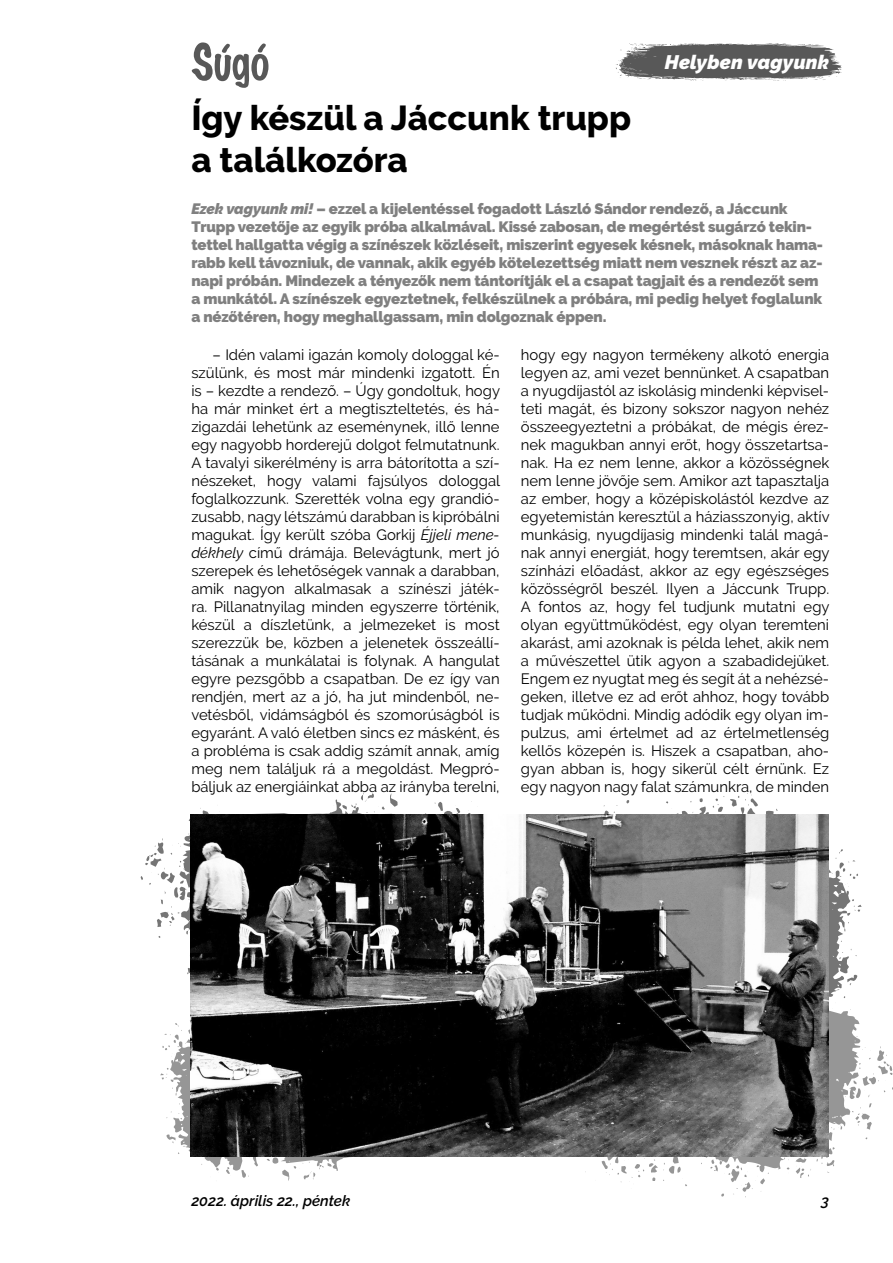
<style>
.page{position:relative;width:893px;height:1263px;background:#fff}
.page>*{position:absolute;margin:0;border:0;box-sizing:border-box;transform-origin:0 0}
.t1{font:800 34.5px/42px "Raleway";color:#000}
.t2{font:italic 900 19.5px "Raleway";letter-spacing:.01em;color:#fff}
.t3{font:15px/18px "Raleway";color:#000;text-align:justify}
.t4{font:900 15px/18px "Raleway";letter-spacing:-.01em;color:#808080}
.t5{font:italic 600 15px "Raleway";color:#000}
.s1{font-style:italic}
</style>
<div class="page">
<svg style="left:192px;top:42px;width:76px;height:46px"></svg>
<svg style="left:616px;top:43px;width:226px;height:38px"></svg>
<svg style="left:140px;top:792px;width:332px;height:164px"></svg>
<svg style="left:585px;top:1042px;width:308px;height:155px"></svg>
<svg style="left:603px;top:789px;width:259px;height:253px"></svg>
<svg style="left:160px;top:956px;width:191px;height:225px"></svg>
<img style="left:191px;top:814px;width:638px;height:343px">
<h2 class="t2" style="left:665px;top:51px;width:166px">Helyben vagyunk</h2>
<h1 class="t1" style="left:191px;top:97px;width:441px">Így készül a Jáccunk trupp a találkozóra</h1>
<p class="t4" style="left:191px;top:199px;width:633px"><span class="s1">Ezek vagyunk mi!</span> – ezzel a kijelentéssel fogadott László Sándor rendező, a Jáccunk Trupp vezetője az egyik próba alkalmával. Kissé zabosan, de megértést sugárzó tekin&shy;tettel hallgatta végig a színészek közléseit, miszerint egyesek késnek, másoknak hama&shy;rabb kell távozniuk, de vannak, akik egyéb kötelezettség miatt nem vesznek részt az az&shy;napi próbán. Mindezek a tényezők nem tántorítják el a csapat tagjait és a rendezőt sem a munkától. A színészek egyeztetnek, felkészülnek a próbára, mi pedig helyet foglalunk a nézőtéren, hogy meghallgassam, min dolgoznak éppen.</p>
<p class="t3" style="left:191px;top:346px;width:310px;text-indent:21px">– Idén valami igazán komoly dologgal ké&shy;szülünk, és most már mindenki izgatott. Én is – kezdte a rendező. – Úgy gondoltuk, hogy ha már minket ért a megtiszteltetés, és há&shy;zigazdái lehetünk az eseménynek, illő lenne egy nagyobb horderejű dolgot felmutatnunk.<br>A tavalyi sikerélmény is arra bátorította a szí&shy;nészeket, hogy valami fajsúlyos dologgal foglalkozzunk. Szerették volna egy grandió&shy;zusabb, nagy létszámú darabban is kipróbálni magukat. Így került szóba Gorkij <span class="s1">Éjjeli mene&shy;dékhely</span> című drámája. Belevágtunk, mert jó szerepek és lehetőségek vannak a darabban, amik nagyon alkalmasak a színészi játék&shy;ra. Pillanatnyilag minden egyszerre történik, készül a díszletünk, a jelmezeket is most szerezzük be, közben a jelenetek összeállí&shy;tásának a munkálatai is folynak. A hangulat egyre pezsgőbb a csapatban. De ez így van rendjén, mert az a jó, ha jut mindenből, ne&shy;vetésből, vidámságból és szomorúságból is egyaránt. A való életben sincs ez másként, és a probléma is csak addig számít annak, amíg meg nem találjuk rá a megoldást. Megpró&shy;báljuk az energiáinkat abba az irányba terelni,</p>
<p class="t3" style="left:521px;top:346px;width:310px">hogy egy nagyon termékeny alkotó energia legyen az, ami vezet bennünket. A csapatban a nyugdíjastól az iskolásig mindenki képvisel&shy;teti magát, és bizony sokszor nagyon nehéz összeegyeztetni a próbákat, de mégis érez&shy;nek magukban annyi erőt, hogy összetartsa&shy;nak. Ha ez nem lenne, akkor a közösségnek nem lenne jövője sem. Amikor azt tapasztalja az ember, hogy a középiskolástól kezdve az egyetemistán keresztül a háziasszonyig, aktív munkásig, nyugdíjasig mindenki talál magá&shy;nak annyi energiát, hogy teremtsen, akár egy színházi előadást, akkor az egy egészséges közösségről beszél. Ilyen a Jáccunk Trupp.<br>A fontos az, hogy fel tudjunk mutatni egy olyan együttműködést, egy olyan teremteni akarást, ami azoknak is példa lehet, akik nem a művészettel ütik agyon a szabadidejüket.<br>Engem ez nyugtat meg és segít át a nehézsé&shy;geken, illetve ez ad erőt ahhoz, hogy tovább tudjak működni. Mindig adódik egy olyan im&shy;pulzus, ami értelmet ad az értelmetlenség kellős közepén is. Hiszek a csapatban, aho&shy;gyan abban is, hogy sikerül célt érnünk. Ez egy nagyon nagy falat számunkra, de minden</p>
<p class="t5" style="left:191px;top:1192px;width:161px">2022. április 22., péntek</p>
<p class="t5" style="left:821px;top:1192px;width:9px">3</p>
</div>
